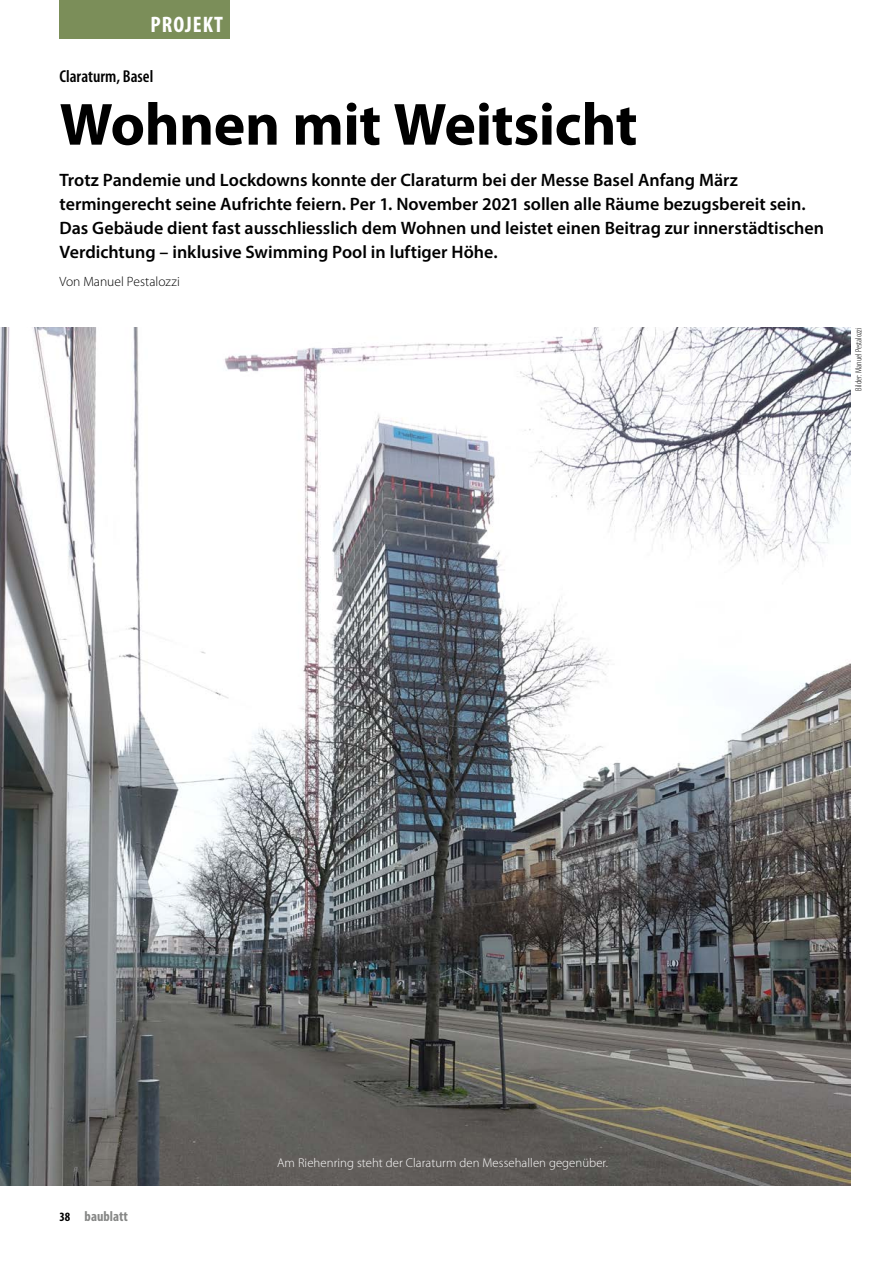
<style>
.page{position:relative;width:893px;height:1263px;background:#fff}
.page>*{position:absolute;margin:0;border:0;box-sizing:border-box;transform-origin:0 0}
.t1{font:700 60px "Myriad Pro";letter-spacing:-.01em;color:#000}
.t2{font:700 condensed 22.5px "Myriad Pro";letter-spacing:.045em;color:#fff}
.t3{font:600 18px/24px "Myriad Pro";color:#000}
.t4{font:600 condensed 17.25px "Myriad Pro";color:#000}
.t5{font:700 condensed 14.25px "Myriad Pro";color:#868786}
.t6{font:300 13.5px "Myriad Pro";color:#000}
.t7{font:300 12.75px "Myriad Pro";letter-spacing:.005em;color:#fff}
.t8{font:300 condensed 9px "Myriad Pro";color:#000}
.s1{font-size:12.75px;color:#000}
</style>
<div class="page">
<img style="left:0;top:327px;width:850px;height:858px">
<div style="left:60px;top:0;width:170px;height:38px;background:#7b8e59"></div>
<p class="t2" style="left:151px;top:10px;width:74px">PROJEKT</p>
<p class="t4" style="left:60px;top:66px;width:95px">Claraturm, Basel</p>
<h1 class="t1" style="left:60px;top:91px;width:579px">Wohnen mit Weitsicht</h1>
<p class="t3" style="left:60px;top:167px;width:766px">Trotz Pandemie und Lockdowns konnte der Claraturm bei der Messe Basel Anfang März termingerecht seine Aufrichte feiern. Per 1. November 2021 sollen alle Räume bezugsbereit sein.<br>Das Gebäude dient fast ausschliesslich dem Wohnen und leistet einen Beitrag zur innerstädtischen Verdichtung – inklusive Swimming Pool in luftiger Höhe.</p>
<p class="t6" style="left:60px;top:274px;width:122px">Von Manuel Pestalozzi</p>
<p class="t8" style="left:854px;top:391px;width:65px;rotate:-90deg">Bilder: Manuel Pestalozzi</p>
<p class="t5" style="left:60px;top:1207px;width:70px"><span class="s1">38</span> baublatt</p>
<p class="t7" style="left:277px;top:1156px;width:332px">Am Riehenring steht der Claraturm den Messehallen gegenüber.</p>
</div>
